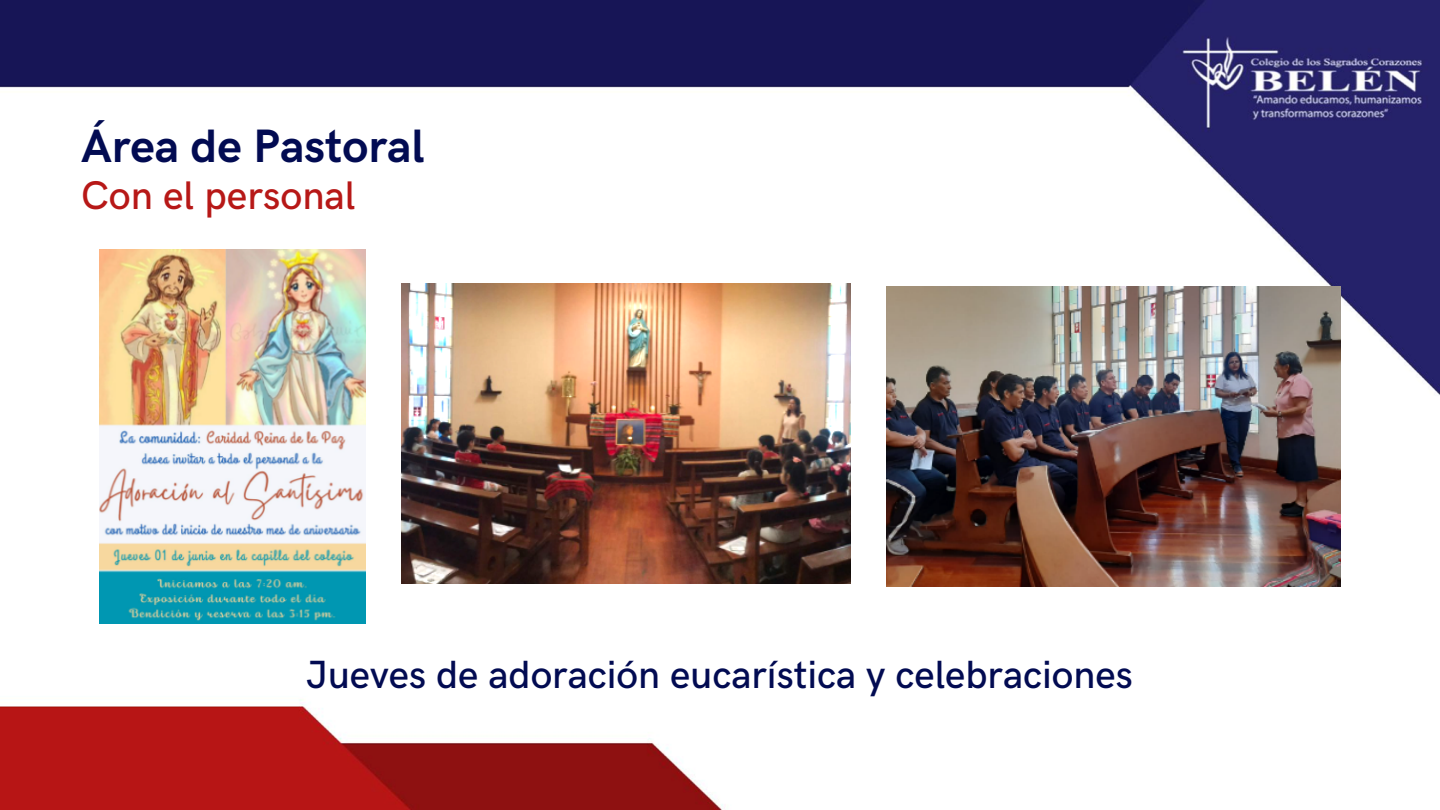
<style>
.page{position:relative;width:1440px;height:810px;background:#fff}
.page>*{position:absolute;margin:0;border:0;box-sizing:border-box;transform-origin:0 0}
.t1{font:700 47px "HK Grotesk";color:#020b52}
.t2{font:500 40px "HK Grotesk";color:#b71817}
.t3{font:500 39.5px "HK Grotesk";color:#020b52}
</style>
<div class="page">
<img style="left:0;top:0;width:1440px;height:810px">
<img style="left:99px;top:250px;width:267px;height:373px">
<img style="left:402px;top:284px;width:449px;height:300px">
<img style="left:887px;top:287px;width:453px;height:300px">
<p class="t1" style="left:81px;top:120px;width:345px">Área de Pastoral</p>
<p class="t2" style="left:81px;top:173px;width:276px">Con el personal</p>
<p class="t3" style="left:306px;top:652px;width:828px">Jueves de adoración eucarística y celebraciones</p>
</div>
